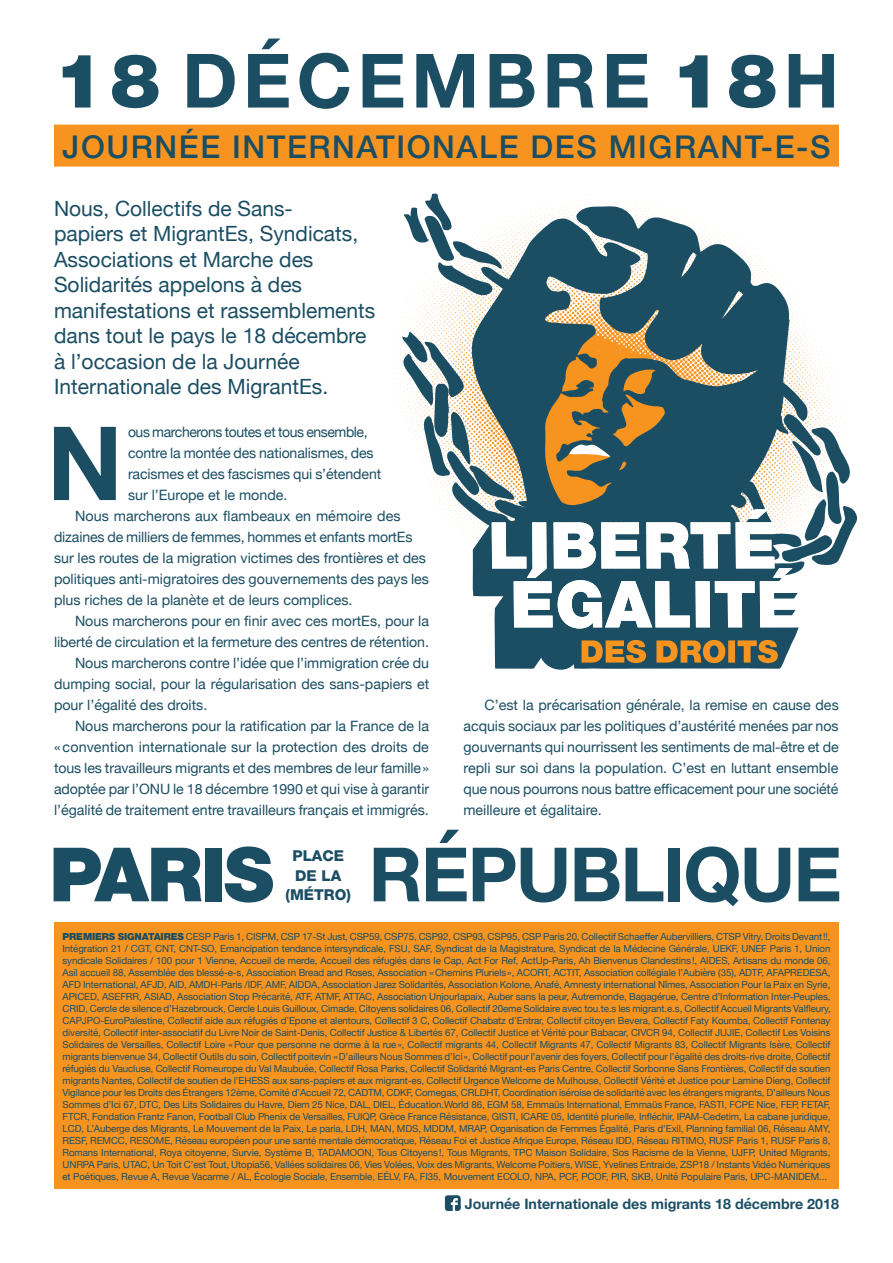
<style>
.page{position:relative;width:893px;height:1263px;background:#fff}
.page>*{position:absolute;margin:0;border:0;box-sizing:border-box;transform-origin:0 0}
.t1{font:700 102.45px "Helvetica Neue";color:#1b4e63}
.t2{font:700 75px "Helvetica Neue LT Std";letter-spacing:.07em;color:#1b4e63}
.t3{font:700 75px "Helvetica Neue";letter-spacing:-.025em;color:#1b4e63}
.t4{font:900 75px "Helvetica Neue LT Std";letter-spacing:-.025em;color:#1b4e63}
.t5{font:500 31.5px "Helvetica Neue LT Std";letter-spacing:.05em;color:#1b4e63}
.t6{font:21px/25.5px "Helvetica Neue";color:#1b4e63}
.t7{font:800 15px/19.5px "Helvetica Neue LT Pro";color:#1b4e63;text-align:center}
.t8{font:14.25px/21px "Helvetica Neue";color:#1b4e63;text-align:justify}
.t9{font:700 14.25px "Helvetica Neue";color:#1b4e63}
.t10{font:14.25px "Helvetica Neue";letter-spacing:-.03em;color:#1b4e63}
.t11{font:9.75px/12px "Helvetica Neue";letter-spacing:-.01em;color:#1b4e63;text-align:justify}
.s1{font-weight:900}
.s2{font-family:"Helvetica Neue LT Pro";font-weight:900}
</style>
<div class="page">
<div style="left:54px;top:125px;width:785px;height:42px;background:#f79420"></div>
<svg style="left:402px;top:193px;width:455px;height:477px"></svg>
<svg style="left:492px;top:333px;width:307px;height:295px"></svg>
<svg style="left:581px;top:640px;width:197px;height:23px;background:#9e773a"></svg>
<div style="left:54px;top:922px;width:785px;height:267px;background:#f79420"></div>
<svg style="left:445px;top:1195px;width:16px;height:16px"></svg>
<h2 class="t2" style="left:54px;top:34px;width:787px"><span class="s1">18</span> DÉCEMBRE <span class="s1">18</span>H</h2>
<h3 class="t5" style="left:63px;top:128px;width:769px">JOURNÉE INTERNATIONALE DES MIGRANT-E-S</h3>
<p class="t6" style="left:54px;top:197px;width:323px">Nous, Collectifs de Sans-<br>papiers et MigrantEs, Syndicats,<br>Associations et Marche des<br>Solidarités appelons à des manifestations et rassemblements dans tout le pays le 18 décembre à l’occasion de la Journée<br>Internationale des MigrantEs.</p>
<h1 class="t1" style="left:47px;top:383px;width:77px">N</h1>
<h3 class="t10" style="left:128px;top:422px;width:241px">ous marcherons toutes et tous ensemble,</h3>
<h3 class="t8" style="left:128px;top:443px;width:247px">contre la montée des nationalismes, des</h3>
<h3 class="t8" style="left:128px;top:464px;width:255px">racismes et des fascismes qui s’étendent</h3>
<h3 class="t8" style="left:128px;top:485px;width:161px">sur l’Europe et le monde.</h3>
<h3 class="t8" style="left:75px;top:506px;width:327px">Nous marcherons aux flambeaux en mémoire des</h3>
<h3 class="t8" style="left:54px;top:527px;width:360px">dizaines de milliers de femmes, hommes et enfants mortEs</h3>
<h3 class="t8" style="left:54px;top:548px;width:373px">sur les routes de la migration victimes des frontières et des</h3>
<h3 class="t8" style="left:54px;top:569px;width:377px">politiques anti-migratoires des gouvernements des pays les</h3>
<h3 class="t8" style="left:54px;top:590px;width:300px">plus riches de la planète et de leurs complices.</h3>
<h3 class="t8" style="left:75px;top:611px;width:356px">Nous marcherons pour en finir avec ces mortEs, pour la</h3>
<h3 class="t8" style="left:54px;top:632px;width:377px">liberté de circulation et la fermeture des centres de rétention.</h3>
<h3 class="t8" style="left:75px;top:653px;width:356px">Nous marcherons contre l’idée que l’immigration crée du</h3>
<h3 class="t8" style="left:54px;top:674px;width:377px">dumping social, pour la régularisation des sans-papiers et</h3>
<h3 class="t8" style="left:54px;top:695px;width:155px">pour l’égalité des droits.</h3>
<h3 class="t8" style="left:75px;top:716px;width:356px">Nous marcherons pour la ratification par la France de la</h3>
<h3 class="t8" style="left:54px;top:737px;width:376px">« convention internationale sur la protection des droits de</h3>
<h3 class="t8" style="left:54px;top:758px;width:377px">tous les travailleurs migrants et des membres de leur famille»</h3>
<h3 class="t8" style="left:54px;top:779px;width:377px">adoptée par l’ONU le 18 décembre 1990 et qui vise à garantir</h3>
<h3 class="t8" style="left:54px;top:800px;width:376px">l’égalité de traitement entre travailleurs français et immigrés.</h3>
<p class="t8" style="left:463px;top:695px;width:377px;text-indent:21px">C’est la précarisation générale, la remise en cause des acquis sociaux par les politiques d’austérité menées par nos gouvernants qui nourrissent les sentiments de mal-être et de repli sur soi dans la population. C’est en luttant ensemble que nous pourrons nous battre efficacement pour une société meilleure et égalitaire.</p>
<h2 class="t4" style="left:49px;top:830px;width:226px">PARIS</h2>
<h3 class="t7" style="left:286px;top:846px;width:67px">PLACE<br>DE LA (MÉTRO)</h3>
<h2 class="t3" style="left:369px;top:816px;width:475px">RÉPUBLIQUE</h2>
<p class="t11" style="left:63px;top:931px;width:770px"><span class="s2">PREMIERS SIGNATAIRES</span> CESP Paris 1, CISPM, CSP 17-St Just, CSP59, CSP75, CSP92, CSP93, CSP95, CSP Paris 20, Collectif Schaeffer Aubervilliers, CTSP Vitry, Droits Devant!!, Intégration 21 / CGT, CNT, CNT-SO, Emancipation tendance intersyndicale, FSU, SAF, Syndicat de la Magistrature, Syndicat de la Médecine Générale, UEKF, UNEF Paris 1, Union syndicale Solidaires / 100 pour 1 Vienne, Accueil de merde, Accueil des réfugiés dans le Cap, Act For Ref, ActUp-Paris, Ah Bienvenus Clandestins!, AIDES, Artisans du monde 06, Asil accueil 88, Assemblée des blessé-e-s, Association Bread and Roses, Association «Chemins Pluriels», ACORT, ACTIT, Association collégiale l’Aubière (35), ADTF, AFAPREDESA, AFD International, AFJD, AID, AMDH-Paris /IDF, AMF, AIDDA, Association Jarez Solidarités, Association Kolone, Anafé, Amnesty international Nîmes, Association Pour la Paix en Syrie, APICED, ASEFRR, ASIAD, Association Stop Précarité, ATF, ATMF, ATTAC, Association Unjourlapaix, Auber sans la peur, Autremonde, Bagagérue, Centre d’Information Inter-Peuples, CRID, Cercle de silence d’Hazebrouck, Cercle Louis Guilloux, Cimade, Citoyens solidaires 06, Collectif 20eme Solidaire avec tou.te.s les migrant.e.s, Collectif Accueil Migrants Valfleury, CAPJPO-EuroPalestine, Collectif aide aux réfugiés d’Epone et alentours, Collectif 3 C, Collectif Chabatz d’Entrar, Collectif citoyen Bevera, Collectif Faty Koumba, Collectif Fontenay diversité, Collectif inter-associatif du Livre Noir de Saint-Denis, Collectif Justice &amp; Libertés 67, Collectif Justice et Vérité pour Babacar, CIVCR 94, Collectif JUJIE, Collectif Les Voisins Solidaires de Versailles, Collectif Loire «Pour que personne ne dorme à la rue», Collectif migrants 44, Collectif Migrants 47, Collectif Migrants 83, Collectif Migrants Isère, Collectif migrants bienvenue 34, Collectif Outils du soin, Collectif poitevin «D’ailleurs Nous Sommes d’Ici», Collectif pour l’avenir des foyers, Collectif pour l’égalité des droits-rive droite, Collectif réfugiés du Vaucluse, Collectif Romeurope du Val Maubuée, Collectif Rosa Parks, Collectif Solidarité Migrant-es Paris Centre, Collectif Sorbonne Sans Frontières, Collectif de soutien migrants Nantes, Collectif de soutien de l’EHESS aux sans-papiers et aux migrant-es, Collectif Urgence Welcome de Mulhouse, Collectif Vérité et Justice pour Lamine Dieng, Collectif Vigilance pour les Droits des Étrangers 12ème, Comité d’Accueil 72, CADTM, CDKF, Comegas, CRLDHT, Coordination iséroise de solidarité avec les étrangers migrants, D’ailleurs Nous Sommes d’Ici 67, DTC, Des Lits Solidaires du Havre, Diem 25 Nice, DAL, DIEL, Éducation.World 86, EGM 58, Emmaüs International, Emmaüs France, FASTI, FCPE Nice, FEP, FETAF, FTCR, Fondation Frantz Fanon, Football Club Phenix de Versailles, FUIQP, Grèce France Résistance, GISTI, ICARE 05, Identité plurielle, Infléchir, IPAM-Cedetim, La cabane juridique, LCD, L’Auberge des Migrants, Le Mouvement de la Paix, Le paria, LDH, MAN, MDS, MDDM, MRAP, Organisation de Femmes Égalité, Paris d’Exil, Planning familial 06, Réseau AMY, RESF, REMCC, RESOME, Réseau européen pour une santé mentale démocratique, Réseau Foi et Justice Afrique Europe, Réseau IDD, Réseau RITIMO, RUSF Paris 1, RUSF Paris 8, Romans International, Roya citoyenne, Survie, Système B, TADAMOON, Tous Citoyens!, Tous Migrants, TPC Maison Solidaire, Sos Racisme de la Vienne, UJFP, United Migrants, UNRPA Paris, UTAC, Un Toit C’est Tout, Utopia56, Vallées solidaires 06, Vies Volées, Voix des Migrants, Welcome Poitiers, WISE, Yvelines Entraide, ZSP18 / Instants Vidéo Numériques et Poétiques, Revue A, Revue Vacarme / AL, Écologie Sociale, Ensemble, EÉLV, FA, FI35, Mouvement ECOLO, NPA, PCF, PCOF, PIR, SKB, Unité Populaire Paris, UPC-MANIDEM...</p>
<h3 class="t9" style="left:465px;top:1192px;width:376px">Journée Internationale des migrants 18 décembre 2018</h3>
</div>
